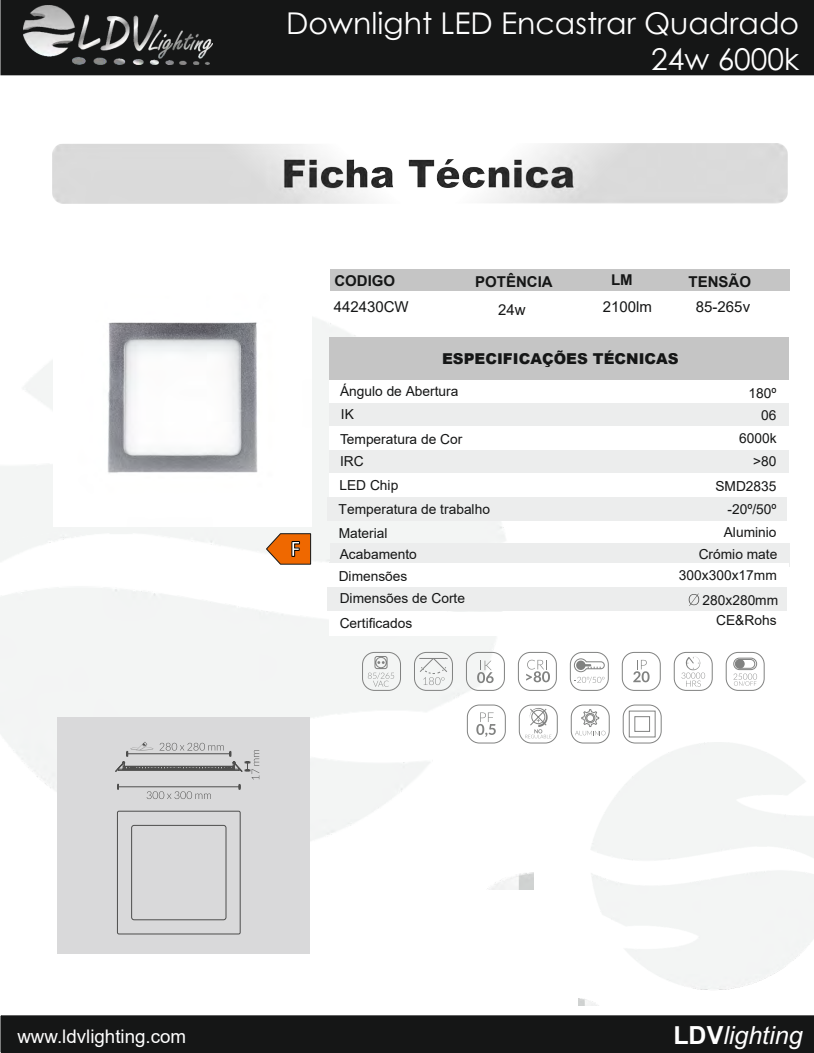
<style>
.page{position:relative;width:814px;height:1053px;background:#fff}
.page>*{position:absolute;margin:0;border:0;box-sizing:border-box;transform-origin:0 0}
.t1{font:30px/36px "Century Gothic";color:#fff;text-align:right}
.t2{font:italic 25px "Arial";color:#fff}
.t3{font:700 23.5px "Calibri";color:#fff;scale:.92 1}
.t4{font:18.75px "Arial";color:#fff}
.t5{font:15px "Arial";color:#151616}
.t6{font:700 15px "Arial";color:#151616}
.t7{font:900 15px "Arial";color:#151616}
.t8{font:13.75px/25.4px "Arial";color:#151616}
.s1{font-weight:700;font-style:normal}
</style>
<div class="page">
<img style="left:1px;top:498px;width:505px;height:123px">
<svg style="left:1px;top:75px;width:813px;height:423px"></svg>
<div style="left:304px;top:119px;width:488px;height:60px;background:#fff;border:1px solid #d9d9da;border-radius:11px"></div>
<div style="left:52px;top:119px;width:516px;height:60px;background:#fff;border:1px solid #d9d9da;border-radius:11px"></div>
<div style="left:330px;top:269px;width:459px;height:22px;background:#c5c5c5"></div>
<div style="left:330px;top:337px;width:459px;height:42px;background:#c5c5c5"></div>
<div style="left:0;top:0;width:814px;height:75px;background:#151616"></div>
<img style="left:23px;top:5px;width:189px;height:60px">
<div style="left:1px;top:1015px;width:813px;height:37px;background:#151616"></div>
<div style="left:57px;top:717px;width:252px;height:237px;background:#d9d9da"></div>
<svg style="left:266px;top:533px;width:45px;height:31px"></svg>
<img style="left:52px;top:143px;width:735px;height:61px">
<div style="left:329px;top:380px;width:459px;height:23px;background:#fff"></div>
<div style="left:330px;top:403px;width:459px;height:23px;background:#eceded"></div>
<div style="left:330px;top:449px;width:459px;height:23px;background:#eceded"></div>
<div style="left:328px;top:497px;width:459px;height:24px;background:#eceded"></div>
<div style="left:330px;top:543px;width:459px;height:24px;background:#eceded"></div>
<div style="left:330px;top:473px;width:459px;height:23px;background:#fff"></div>
<div style="left:330px;top:426px;width:459px;height:24px;background:#fff"></div>
<div style="left:329px;top:563px;width:459px;height:24px;background:#fff"></div>
<div style="left:328px;top:587px;width:459px;height:24px;background:#eceded"></div>
<div style="left:329px;top:611px;width:459px;height:24px;background:#fff"></div>
<svg style="left:633px;top:659px;width:16px;height:23px"></svg>
<div style="left:622px;top:652px;width:38px;height:38px;border:1px solid #818281;border-radius:12px"></div>
<svg style="left:570px;top:652px;width:39px;height:38px"></svg>
<svg style="left:526px;top:659px;width:24px;height:23px"></svg>
<div style="left:518px;top:652px;width:38px;height:38px;border:1px solid #818281;border-radius:12px"></div>
<svg style="left:477px;top:660px;width:16px;height:23px"></svg>
<div style="left:466px;top:652px;width:38px;height:38px;border:1px solid #818281;border-radius:12px"></div>
<svg style="left:362px;top:652px;width:39px;height:38px"></svg>
<svg style="left:414px;top:652px;width:39px;height:38px"></svg>
<svg style="left:525px;top:707px;width:26px;height:31px"></svg>
<div style="left:519px;top:704px;width:38px;height:39px;border:1px solid #818281;border-radius:12px"></div>
<div style="left:726px;top:652px;width:38px;height:38px;border:1px solid #818281;border-radius:12px"></div>
<svg style="left:733px;top:657px;width:24px;height:29px"></svg>
<div style="left:735px;top:659px;width:9px;height:9px;background:#818281;border-radius:50%"></div>
<svg style="left:476px;top:712px;width:20px;height:25px"></svg>
<div style="left:467px;top:704px;width:38px;height:39px;border:1px solid #818281;border-radius:12px"></div>
<div style="left:674px;top:652px;width:38px;height:38px;border:1px solid #818281;border-radius:12px"></div>
<svg style="left:681px;top:656px;width:24px;height:30px"></svg>
<svg style="left:571px;top:704px;width:38px;height:39px"></svg>
<svg style="left:623px;top:704px;width:38px;height:39px"></svg>
<img style="left:53px;top:268px;width:258px;height:259px">
<svg style="left:689px;top:593px;width:11px;height:13px"></svg>
<svg style="left:115px;top:742px;width:144px;height:57px"></svg>
<svg style="left:117px;top:810px;width:124px;height:124px"></svg>
<h1 class="t1" style="left:286px;top:5px;width:514px">Downlight LED Encastrar Quadrado<br>24w 6000k</h1>
<p class="t6" style="left:334px;top:275px;width:62px">CODIGO</p>
<p class="t6" style="left:475px;top:271px;width:79px">POTÊNCIA</p>
<p class="t6" style="left:611px;top:274px;width:23px">LM</p>
<p class="t6" style="left:688px;top:271px;width:64px">TENSÃO</p>
<p class="t5" style="left:334px;top:296px;width:77px">442430CW</p>
<p class="t5" style="left:498px;top:299px;width:29px">24w</p>
<p class="t5" style="left:602px;top:296px;width:51px">2100lm</p>
<p class="t5" style="left:696px;top:296px;width:56px">85-265v</p>
<h3 class="t3" style="left:290px;top:532px;width:12px">F</h3>
<p class="t7" style="left:442px;top:347px;width:238px">ESPECIFICAÇÕES TÉCNICAS</p>
<p class="t8" style="left:340px;top:378px;width:120px">Ángulo de Abertura</p>
<p class="t8" style="left:748px;top:380px;width:29px">180º</p>
<p class="t8" style="left:340px;top:401px;width:124px">IK<br>Temperatura de Cor</p>
<p class="t8" style="left:340px;top:448px;width:25px">IRC</p>
<p class="t8" style="left:339px;top:496px;width:153px">Temperatura de trabalho</p>
<p class="t8" style="left:339px;top:472px;width:60px">LED Chip</p>
<p class="t8" style="left:339px;top:523px;width:80px;line-height:20.8px">Material<br>Acabamento</p>
<p class="t8" style="left:339px;top:565px;width:128px;line-height:22px">Dimensões<br>Dimensões de Corte</p>
<p class="t8" style="left:340px;top:610px;width:74px">Certificados</p>
<p class="t8" style="left:761px;top:402px;width:17px">06</p>
<p class="t8" style="left:739px;top:425px;width:39px">6000k</p>
<p class="t8" style="left:753px;top:448px;width:25px">&gt;80</p>
<p class="t8" style="left:727px;top:496px;width:51px">-20º/50º</p>
<p class="t8" style="left:715px;top:473px;width:63px">SMD2835</p>
<p class="t8" style="left:724px;top:519px;width:54px">Aluminio</p>
<p class="t8" style="left:698px;top:541px;width:80px">Crómio mate</p>
<p class="t8" style="left:679px;top:562px;width:101px;text-align:right">300x300x17mm<br>280x280mm</p>
<p class="t8" style="left:716px;top:607px;width:62px">CE&amp;Rohs</p>
<h3 class="t4" style="left:17px;top:1023px;width:170px">www.ldvlighting.com</h3>
<h2 class="t2" style="left:673px;top:1026px;width:131px"><span class="s1">LDV</span>lighting</h2>
</div>
